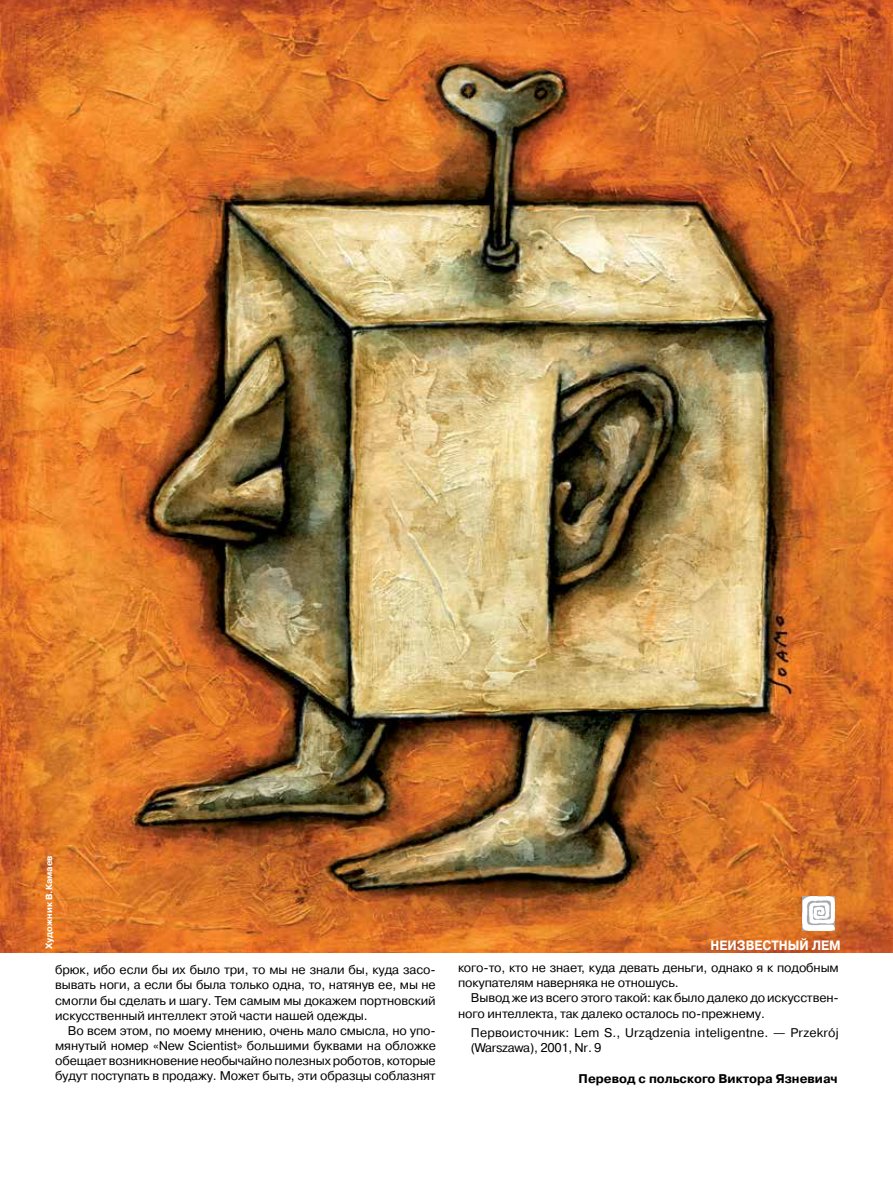
<style>
.page{position:relative;width:893px;height:1191px;background:#fff}
.page>*{position:absolute;margin:0;border:0;box-sizing:border-box;transform-origin:0 0}
.t1{font:700 13.5px "Pragmatica C";color:#fff;scale:.9 1}
.t2{font:12.6px "Pragmatica C";letter-spacing:-.01em;color:#000}
.t3{font:12.6px/15.1px "Pragmatica";letter-spacing:.01em;color:#000}
.t4{font:700 12.6px "Pragmatica C";color:#000}
.t5{font:700 9px "Pragmatica C";color:#fff}
</style>
<div class="page">
<img style="left:1px;top:0;width:892px;height:952px">
<img style="left:802px;top:896px;width:33px;height:34px">
<p class="t5" style="left:44px;top:949px;width:95px;rotate:-90deg">Художник В.Камаев</p>
<p class="t2" style="left:55px;top:963px;width:382px">брюк, ибо если бы их было три, то мы не знали бы, куда засо-</p>
<p class="t2" style="left:55px;top:978px;width:382px">вывать ноги, а если бы была только одна, то, натянув ее, мы не</p>
<p class="t2" style="left:55px;top:993px;width:382px">смогли бы сделать и шагу. Тем самым мы докажем портновский</p>
<p class="t2" style="left:55px;top:1008px;width:314px">искусственный интеллект этой части нашей одежды.</p>
<p class="t2" style="left:68px;top:1023px;width:369px">Во всем этом, по моему мнению, очень мало смысла, но упо-</p>
<p class="t2" style="left:55px;top:1038px;width:382px">мянутый номер «New Scientist» большими буквами на обложке</p>
<p class="t2" style="left:55px;top:1053px;width:382px">обещает возникновение необычайно полезных роботов, которые</p>
<p class="t2" style="left:55px;top:1068px;width:382px">будут поступать в продажу. Может быть, эти образцы соблазнят</p>
<p class="t1" style="left:711px;top:938px;width:146px">Неизвестный Лем</p>
<p class="t2" style="left:458px;top:960px;width:382px">кого-то, кто не знает, куда девать деньги, однако я к подобным</p>
<p class="t2" style="left:458px;top:976px;width:222px">покупателям наверняка не отношусь.</p>
<p class="t2" style="left:471px;top:991px;width:369px">Вывод же из всего этого такой: как было далеко до искусствен-</p>
<p class="t2" style="left:458px;top:1006px;width:308px">ного интеллекта, так далеко осталось по-прежнему.</p>
<p class="t3" style="left:471px;top:1025px;width:369px">Первоисточник: Lem S., Urządzenia inteligentne. — Przekrój (Warszawa), 2001, Nr. 9</p>
<p class="t4" style="left:579px;top:1071px;width:261px">Перевод с польского Виктора Язневиач</p>
</div>
